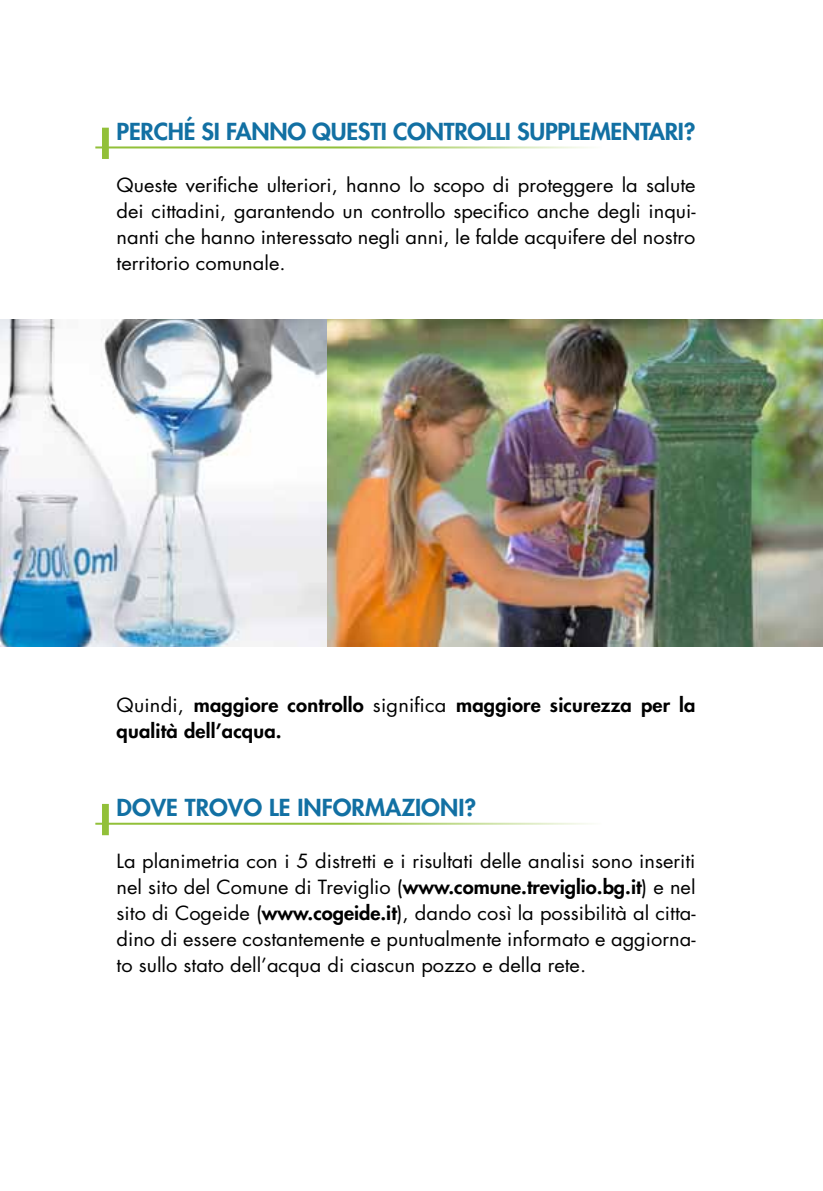
<style>
.page{position:relative;width:823px;height:1191px;background:#fff}
.page>*{position:absolute;margin:0;border:0;box-sizing:border-box;transform-origin:0 0}
.t1{font:800 22.8px "Futura";letter-spacing:-.01em;color:#1270a3;scale:1.05 1}
.t2{font:19px/26px "Futura";color:#000;text-align:justify;scale:1.05 1}
.t3{font:800 19px/26px "Futura";letter-spacing:.01em;color:#000;scale:1.05 1}
.s1{font-weight:400}
.s2{font-weight:800}
</style>
<div class="page">
<hr style="left:95px;top:146px;width:506px;height:2px;background:#92c039">
<div style="left:102px;top:128px;width:7px;height:31px;background:#92c039;border:2px solid #92c039"></div>
<hr style="left:95px;top:822px;width:506px;height:2px;background:#92c039">
<div style="left:102px;top:804px;width:7px;height:31px;background:#92c039;border:2px solid #92c039"></div>
<img style="left:326px;top:320px;width:496px;height:326px">
<img style="left:0;top:320px;width:326px;height:326px">
<p class="t1" style="left:116px;top:116px;width:147px">PERCHÉ SI FANNO</p>
<p class="t1" style="left:312px;top:116px;width:105px">QUESTI CONTROLL</p>
<p class="t1" style="left:504px;top:116px;width:50px">I SUPPLE</p>
<p class="t1" style="left:590px;top:116px;width:101px">MENTARI?</p>
<p class="t2" style="left:116px;top:172px;width:552px">Queste verifiche ulteriori, hanno lo scopo di proteggere la salute dei cittadini, garantendo un controllo specifico anche degli inqui&shy;nanti che hanno interessato negli anni, le falde acquifere del nostro territorio comunale.</p>
<p class="t3" style="left:116px;top:692px;width:552px"><span class="s1">Quindi,</span> maggiore controllo <span class="s1">significa</span> maggiore sicurezza per la qualità dell’acqua.</p>
<p class="t1" style="left:116px;top:792px;width:16px">DOVE</p>
<p class="t1" style="left:185px;top:792px;width:16px">TROVO</p>
<p class="t1" style="left:269px;top:792px;width:49px">LE INFOR</p>
<p class="t1" style="left:365px;top:792px;width:107px">MAZION I?</p>
<p class="t2" style="left:116px;top:848px;width:552px">La planimetria con i 5 distretti e i risultati delle analisi sono inseriti nel sito del Comune di Treviglio (<span class="s2">www.comune.treviglio.bg.it</span>) e nel sito di Cogeide (<span class="s2">www.cogeide.it</span>), dando così la possibilità al citta&shy;dino di essere costantemente e puntualmente informato e aggiorna&shy;to sullo stato dell’acqua di ciascun pozzo e della rete.</p>
</div>
